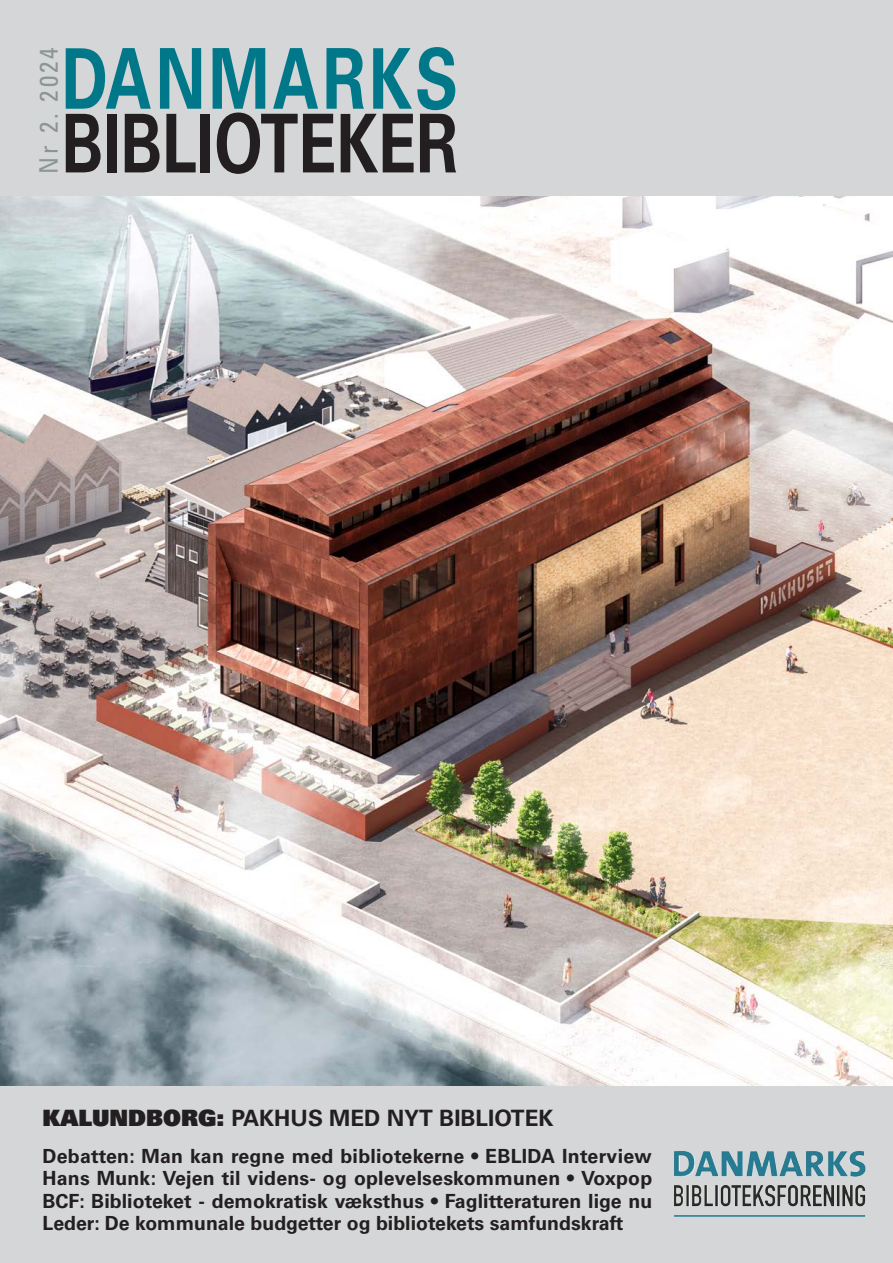
<style>
.page{position:relative;width:893px;height:1263px;background:#fff}
.page>*{position:absolute;margin:0;border:0;box-sizing:border-box;transform-origin:0 0}
.t1{font:700 83.85px "Univers LT Std";letter-spacing:.05em;color:#00788a;scale:.77 1}
.t2{font:700 81.15px "Univers LT Std";color:#231f20;scale:.77 1}
.t3{font:condensed 25.5px "Univers LT Std";letter-spacing:.12em;color:#8b9594}
.t4{font:700 22.5px "Univers LT Std";color:#231f20}
.t5{font:700 19.5px/22.5px "Univers LT Std";color:#231f20;text-align:justify}
.s1{font-family:"Univers LT Std X Black";font-weight:400}
</style>
<div class="page">
<img style="left:0;top:196px;width:893px;height:890px">
<div style="left:0;top:0;width:893px;height:196px;background:#d4d6d7"></div>
<div style="left:0;top:1086px;width:893px;height:177px;background:#d4d6d7"></div>
<img style="left:849px;top:1151px;width:10px;height:26px">
<h3 class="t3" style="left:34px;top:174px;width:128px;rotate:-90deg">Nr 2. 2024</h3>
<h1 class="t1" style="left:62px;top:48px;width:517px">DANMARKS</h1>
<h2 class="t2" style="left:62px;top:114px;width:516px">BIBLIOTEKER</h2>
<p class="t4" style="left:43px;top:1110px;width:512px"><span class="s1">KALUNDBORG:</span> PAKHUS MED NYT BIBLIOTEK</p>
<p class="t5" style="left:43px;top:1146px;width:611px">Debatten: Man kan regne med bibliotekerne • EBLIDA Interview Hans Munk: Vejen til videns- og oplevelseskommunen • Voxpop BCF: Biblioteket - demokratisk væksthus • Faglitteraturen lige nu Leder: De kommunale budgetter og bibliotekets samfundskraft</p>
</div>
